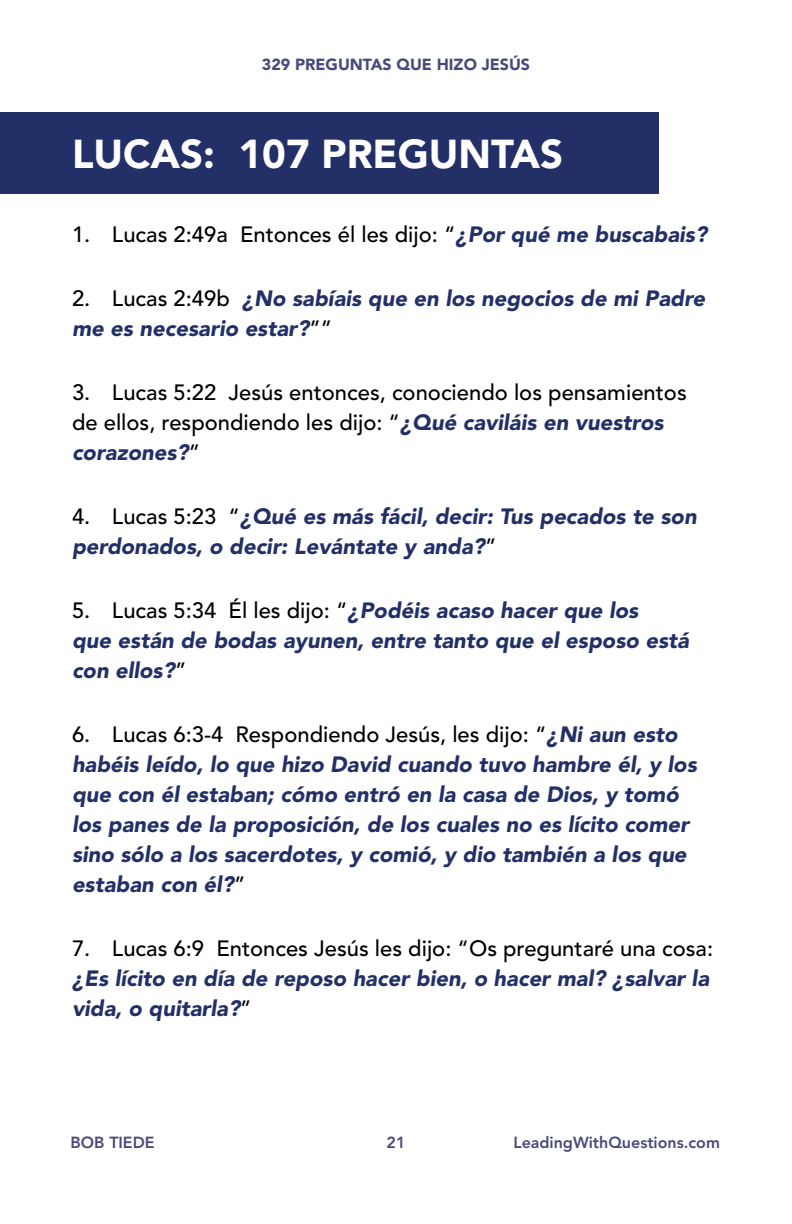
<style>
.page{position:relative;width:792px;height:1224px;background:#fff}
.page>*{position:absolute;margin:0;border:0;box-sizing:border-box;transform-origin:0 0}
.t1{font:900 40px "Avenir LT Std";color:#fff}
.t2{font:italic 900 22px/30px "Avenir LT Std";color:#232f67}
.t3{font:500 22px/30px "Avenir LT Std";color:#000}
.t4{font:800 16px "Avenir LT Std";color:#474a7a}
.t5{font:900 16px "Avenir LT Std";color:#474a7a}
.s1{font-weight:900;font-style:italic;color:#232f67}
.s2{font-weight:500;font-style:normal;color:#000}
</style>
<div class="page">
<div style="left:0;top:112px;width:659px;height:82px;background:#232f67"></div>
<p class="t5" style="left:262px;top:55px;width:270px">329 PREGUNTAS QUE HIZO JESÚS</p>
<h1 class="t1" style="left:72px;top:130px;width:493px">LUCAS: 107 PREGUNTAS</h1>
<p class="t3" style="left:72px;top:220px;width:637px">1. Lucas 2:49a Entonces él les dijo: “<span class="s1">¿Por qué me buscabais?</span></p>
<p class="t2" style="left:72px;top:284px;width:635px"><span class="s2">2. Lucas 2:49b</span> ¿No sabíais que en los negocios de mi Padre me es necesario estar?<span class="s2">””</span></p>
<p class="t3" style="left:72px;top:378px;width:616px">3. Lucas 5:22 Jesús entonces, conociendo los pensamientos de ellos, respondiendo les dijo: “<span class="s1">¿Qué caviláis en vuestros corazones?</span>”</p>
<p class="t2" style="left:72px;top:502px;width:626px"><span class="s2">4. Lucas 5:23 “</span>¿Qué es más fácil, decir: Tus pecados te son perdonados, o decir: Levántate y anda?<span class="s2">”</span></p>
<p class="t2" style="left:72px;top:596px;width:619px"><span class="s2">5. Lucas 5:34 Él les dijo: “</span>¿Podéis acaso hacer que los<br>que están de bodas ayunen, entre tanto que el esposo está con ellos?<span class="s2">”</span></p>
<p class="t2" style="left:72px;top:720px;width:626px"><span class="s2">6. Lucas 6:3-4 Respondiendo Jesús, les dijo: “</span>¿Ni aun esto habéis leído, lo que hizo David cuando tuvo hambre él, y los que con él estaban; cómo entró en la casa de Dios, y tomó los panes de la proposición, de los cuales no es lícito comer sino sólo a los sacerdotes, y comió, y dio también a los que estaban con él?<span class="s2">”</span></p>
<p class="t3" style="left:72px;top:934px;width:643px">7. Lucas 6:9 Entonces Jesús les dijo: “Os preguntaré una cosa:</p>
<p class="t2" style="left:72px;top:964px;width:639px">¿Es lícito en día de reposo hacer bien, o hacer mal? ¿salvar la vida, o quitarla?<span class="s2">”</span></p>
<p class="t4" style="left:71px;top:1133px;width:86px">BOB TIEDE</p>
<p class="t4" style="left:513px;top:1133px;width:208px">LeadingWithQuestions.com</p>
<p class="t4" style="left:387px;top:1133px;width:20px">21</p>
</div>
